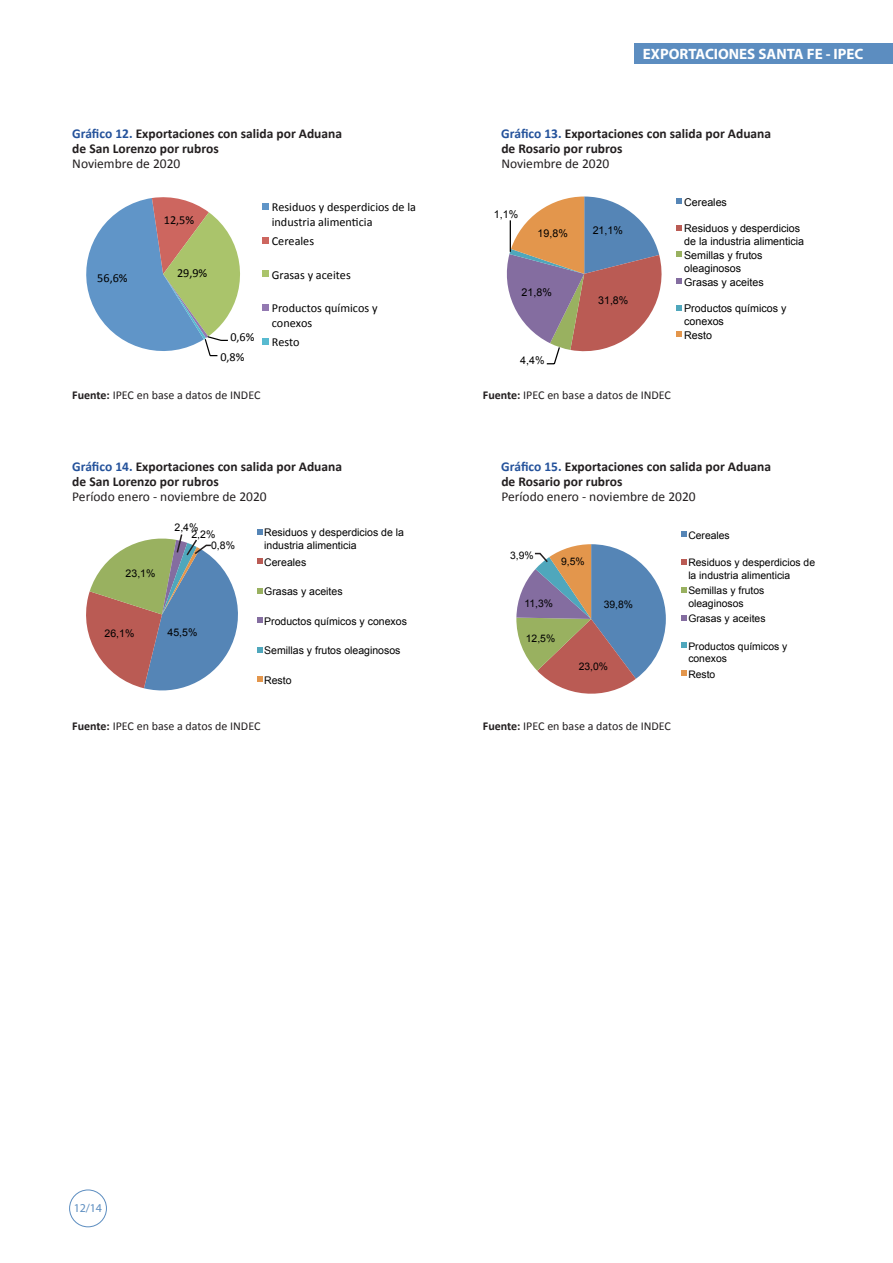
<style>
.page{position:relative;width:893px;height:1263px;background:#fff}
.page>*{position:absolute;margin:0;border:0;box-sizing:border-box;transform-origin:0 0}
.t1{font:700 15px "Myriad Pro";color:#fff}
.Texto{font:700 13.5px "Calibri";color:#231f20}
.Texto-2{font:13.5px "Calibri";color:#231f20}
.t2{font:12.15px/14.7px "Calibri";color:#000}
.Pie{font:12px "Calibri";color:#231f20}
.t3{font:12px "Myriad Pro";color:#5c8dc0}
.t4{font:10.65px/12.6px "Arial";color:#000}
.t5{font:10.5px/11.6px "Arial";color:#000}
.t6{font:10.35px/12.1px "Arial";color:#000}
.s1{color:#24529b}
.s2{font-weight:700}
</style>
<div class="page">
<div style="left:69px;top:1189px;width:38px;height:38px;border:1px solid #5c8dc0;border-radius:50%"></div>
<div style="left:634px;top:43px;width:259px;height:21px;background:#5c8dc0"></div>
<svg style="left:86px;top:197px;width:154px;height:160px"></svg>
<div style="left:262px;top:203px;width:7px;height:7px;background:#6095c8"></div>
<div style="left:262px;top:237px;width:7px;height:7px;background:#cd665f"></div>
<div style="left:262px;top:270px;width:7px;height:7px;background:#aac46b"></div>
<div style="left:262px;top:304px;width:7px;height:7px;background:#9379b1"></div>
<div style="left:262px;top:338px;width:7px;height:6px;background:#58bad0"></div>
<svg style="left:506px;top:197px;width:156px;height:168px"></svg>
<svg style="left:677px;top:198px;width:5px;height:6px"></svg>
<svg style="left:677px;top:225px;width:5px;height:5px"></svg>
<svg style="left:677px;top:252px;width:5px;height:5px"></svg>
<svg style="left:677px;top:278px;width:5px;height:6px"></svg>
<svg style="left:677px;top:305px;width:5px;height:5px"></svg>
<svg style="left:677px;top:332px;width:5px;height:5px"></svg>
<svg style="left:681px;top:531px;width:5px;height:6px"></svg>
<svg style="left:681px;top:559px;width:5px;height:5px"></svg>
<svg style="left:681px;top:587px;width:5px;height:5px"></svg>
<svg style="left:681px;top:615px;width:5px;height:5px"></svg>
<svg style="left:681px;top:643px;width:5px;height:5px"></svg>
<svg style="left:681px;top:671px;width:5px;height:5px"></svg>
<svg style="left:257px;top:529px;width:5px;height:5px"></svg>
<svg style="left:257px;top:558px;width:5px;height:6px"></svg>
<svg style="left:257px;top:588px;width:5px;height:5px"></svg>
<svg style="left:257px;top:617px;width:5px;height:6px"></svg>
<svg style="left:257px;top:647px;width:5px;height:5px"></svg>
<svg style="left:257px;top:676px;width:5px;height:6px"></svg>
<svg style="left:86px;top:534px;width:152px;height:157px"></svg>
<svg style="left:516px;top:544px;width:150px;height:149px"></svg>
<p class="t1" style="left:643px;top:44px;width:222px">EXPORTACIONES SANTA FE - IPEC</p>
<p class="Texto" style="left:72px;top:125px;width:271px"><span class="s1">Gráfico 12.</span> Exportaciones con salida por Aduana</p>
<p class="Texto" style="left:501px;top:125px;width:271px"><span class="s1">Gráfico 13.</span> Exportaciones con salida por Aduana</p>
<p class="Texto" style="left:72px;top:140px;width:148px">de San Lorenzo por rubros</p>
<p class="Texto" style="left:501px;top:140px;width:123px">de Rosario por rubros</p>
<p class="Texto-2" style="left:72px;top:155px;width:110px">Noviembre de 2020</p>
<p class="Texto-2" style="left:501px;top:155px;width:110px">Noviembre de 2020</p>
<p class="t2" style="left:97px;top:270px;width:32px">56,6%</p>
<p class="t2" style="left:164px;top:213px;width:32px">12,5%</p>
<p class="t2" style="left:177px;top:265px;width:32px">29,9%</p>
<p class="t2" style="left:220px;top:327px;width:36px;line-height:19.8px;text-indent:10px">0,6%<br>0,8%</p>
<p class="t2" style="left:272px;top:200px;width:146px">Residuos y desperdicios de la industria alimen;cia</p>
<p class="t2" style="left:272px;top:234px;width:44px">Cereales</p>
<p class="t2" style="left:272px;top:267px;width:81px">Grasas y aceites</p>
<p class="t2" style="left:272px;top:301px;width:107px">Productos químicos y conexos</p>
<p class="t2" style="left:272px;top:335px;width:29px">Resto</p>
<p class="t4" style="left:494px;top:208px;width:26px">1,1%</p>
<p class="t4" style="left:538px;top:227px;width:32px">19,8%</p>
<p class="t4" style="left:522px;top:286px;width:32px">21,8%</p>
<p class="t4" style="left:520px;top:354px;width:26px">4,4%</p>
<p class="t4" style="left:593px;top:224px;width:32px">21,1%</p>
<p class="t4" style="left:598px;top:294px;width:32px">31,8%</p>
<p class="Pie" style="left:72px;top:388px;width:190px"><span class="s2">Fuente:</span> IPEC en base a datos de INDEC</p>
<p class="Pie" style="left:483px;top:388px;width:190px"><span class="s2">Fuente:</span> IPEC en base a datos de INDEC</p>
<p class="t4" style="left:684px;top:196px;width:44px">Cereales</p>
<p class="t4" style="left:684px;top:222px;width:122px">Residuos y desperdicios de la industria alimenticia</p>
<p class="t4" style="left:684px;top:249px;width:80px">Semillas y frutos oleaginosos</p>
<p class="t4" style="left:684px;top:276px;width:81px">Grasas y aceites</p>
<p class="t4" style="left:684px;top:302px;width:104px">Productos químicos y conexos</p>
<p class="t4" style="left:684px;top:329px;width:29px">Resto</p>
<p class="Texto" style="left:72px;top:458px;width:271px"><span class="s1">Gráfico 14.</span> Exportaciones con salida por Aduana</p>
<p class="Texto" style="left:501px;top:458px;width:271px"><span class="s1">Gráfico 15.</span> Exportaciones con salida por Aduana</p>
<p class="Texto" style="left:72px;top:473px;width:148px">de San Lorenzo por rubros</p>
<p class="Texto" style="left:501px;top:473px;width:123px">de Rosario por rubros</p>
<p class="Texto-2" style="left:72px;top:488px;width:196px">Período enero - noviembre de 2020</p>
<p class="Texto-2" style="left:501px;top:488px;width:196px">Período enero - noviembre de 2020</p>
<p class="t5" style="left:174px;top:522px;width:26px">2,4%</p>
<p class="t5" style="left:211px;top:528px;width:26px;text-indent:-20px">2,2%<br>0,8%</p>
<p class="t5" style="left:264px;top:526px;width:141px;line-height:12.5px">Residuos y desperdicios de la industria alimenticia</p>
<p class="t5" style="left:264px;top:556px;width:44px">Cereales</p>
<p class="t5" style="left:264px;top:586px;width:80px">Grasas y aceites</p>
<p class="t5" style="left:264px;top:615px;width:144px">Productos químicos y conexos</p>
<p class="t5" style="left:264px;top:645px;width:138px">Semillas y frutos oleaginosos</p>
<p class="t5" style="left:264px;top:674px;width:29px">Resto</p>
<p class="t5" style="left:126px;top:568px;width:31px">23,1%</p>
<p class="t5" style="left:105px;top:628px;width:31px">26,1%</p>
<p class="t5" style="left:168px;top:627px;width:31px">45,5%</p>
<p class="t6" style="left:510px;top:549px;width:25px">3,9%</p>
<p class="t6" style="left:561px;top:555px;width:25px">9,5%</p>
<p class="t6" style="left:524px;top:597px;width:30px">11,3%</p>
<p class="t6" style="left:526px;top:632px;width:31px">12,5%</p>
<p class="t6" style="left:604px;top:598px;width:31px">39,8%</p>
<p class="t6" style="left:579px;top:660px;width:31px">23,0%</p>
<p class="Pie" style="left:72px;top:718px;width:190px"><span class="s2">Fuente:</span> IPEC en base a datos de INDEC</p>
<p class="Pie" style="left:483px;top:718px;width:190px"><span class="s2">Fuente:</span> IPEC en base a datos de INDEC</p>
<p class="t6" style="left:688px;top:529px;width:43px">Cereales</p>
<p class="t6" style="left:688px;top:557px;width:128px">Residuos y desperdicios de la industria alimenticia</p>
<p class="t6" style="left:688px;top:585px;width:78px">Semillas y frutos oleaginosos</p>
<p class="t6" style="left:688px;top:612px;width:79px">Grasas y aceites</p>
<p class="t6" style="left:688px;top:640px;width:101px">Productos químicos y conexos</p>
<p class="t6" style="left:688px;top:668px;width:29px">Resto</p>
<p class="t3" style="left:74px;top:1201px;width:30px">12/14</p>
</div>
